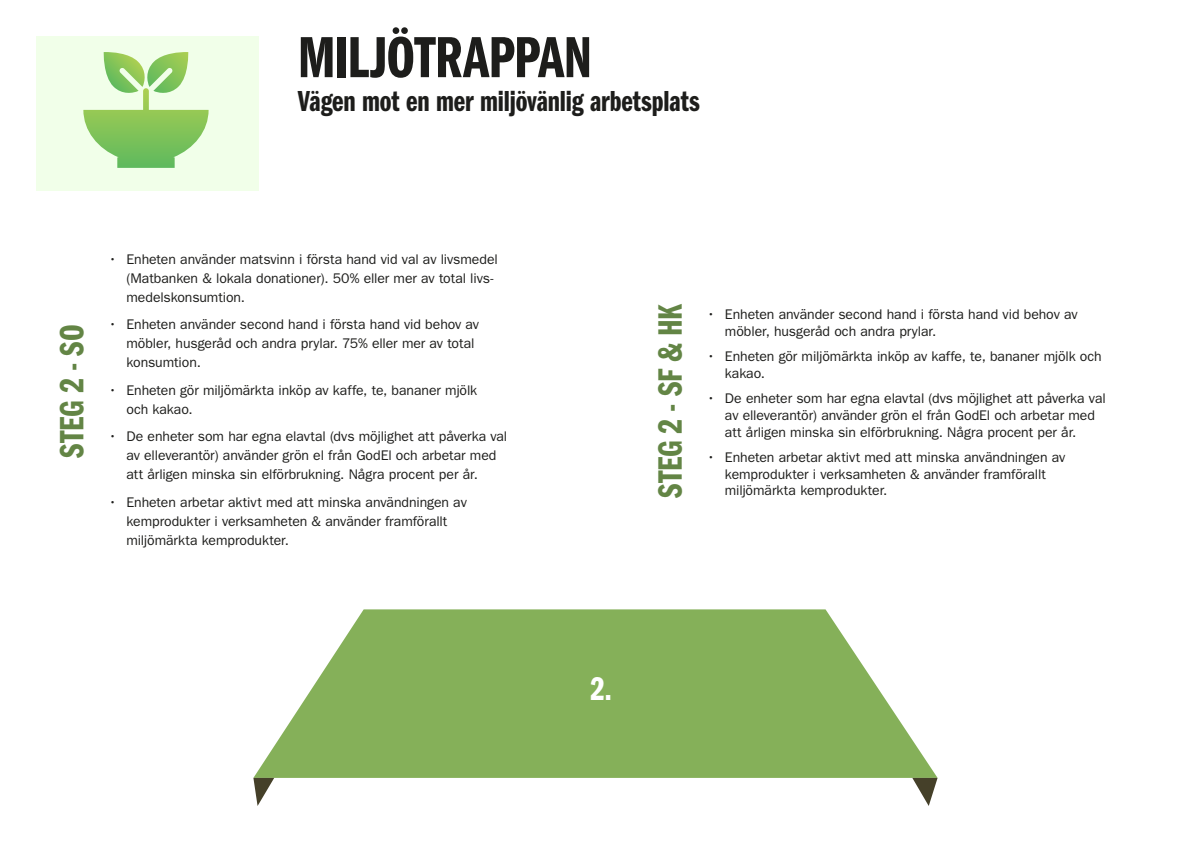
<style>
.page{position:relative;width:1191px;height:842px;background:#fff}
.page>*{position:absolute;margin:0;border:0;box-sizing:border-box;transform-origin:0 0}
.t1{font:60px "ITC Franklin Gothic Std Dm Cp";letter-spacing:-.015em;color:#1d1d1b}
.t2{font:35px "ITC Franklin Gothic Std Dm Cp";letter-spacing:-.005em;color:#638545}
.t3{font:34px "ITC Franklin Gothic Std Dm Cp";color:#fff}
.t4{font:30px "ITC Franklin Gothic Std Dm Cp";letter-spacing:-.005em;color:#1d1d1b}
.t5{font:14px/19px "ITC Franklin Gothic Std";letter-spacing:-.005em;color:#1d1d1b}
</style>
<div class="page">
<svg style="left:253px;top:609px;width:684px;height:169px;fill:#85b059"></svg>
<svg style="left:253px;top:778px;width:21px;height:28px"></svg>
<svg style="left:912px;top:778px;width:25px;height:28px"></svg>
<div style="left:36px;top:36px;width:222px;height:155px;background:#f1ffe9"></div>
<svg style="left:83px;top:52px;width:126px;height:116px"></svg>
<p class="t1" style="left:298px;top:24px;width:296px">MILJÖTRAPPAN</p>
<p class="t4" style="left:298px;top:85px;width:403px">Vägen mot en mer miljövänlig arbetsplats</p>
<p class="t2" style="left:53px;top:457px;width:134px;rotate:-90deg">STEG 2 - SO</p>
<p class="t5" style="left:126px;top:249px;width:373px;text-indent:-18px">• Enheten använder matsvinn i första hand vid val av livsmedel (Matbanken &amp; lokala donationer). 50% eller mer av total livs&shy;medelskonsumtion.</p>
<p class="t5" style="left:126px;top:315px;width:354px;text-indent:-18px">• Enheten använder second hand i första hand vid behov av möbler, husgeråd och andra prylar. 75% eller mer av total konsumtion.</p>
<p class="t5" style="left:126px;top:380px;width:352px;text-indent:-18px">• Enheten gör miljömärkta inköp av kaffe, te, bananer mjölk och kakao.</p>
<p class="t5" style="left:126px;top:427px;width:382px;text-indent:-18px">• De enheter som har egna elavtal (dvs möjlighet att påverka val av elleverantör) använder grön el från GodEl och arbetar med att årligen minska sin elförbrukning. Några procent per år.</p>
<p class="t5" style="left:126px;top:492px;width:342px;text-indent:-18px">• Enheten arbetar aktivt med att minska användningen av kemprodukter i verksamheten &amp; använder framförallt miljömärkta kemprodukter.</p>
<p class="t2" style="left:651px;top:498px;width:196px;rotate:-90deg">STEG 2 - SF &amp; HK</p>
<p class="t5" style="left:725px;top:306px;width:354px;line-height:16.8px;text-indent:-18px">• Enheten använder second hand i första hand vid behov av möbler, husgeråd och andra prylar.</p>
<p class="t5" style="left:725px;top:348px;width:378px;line-height:16.8px;text-indent:-18px">• Enheten gör miljömärkta inköp av kaffe, te, bananer mjölk och kakao.</p>
<p class="t5" style="left:725px;top:390px;width:382px;line-height:16.8px;text-indent:-18px">• De enheter som har egna elavtal (dvs möjlighet att påverka val av elleverantör) använder grön el från GodEl och arbetar med att årligen minska sin elförbrukning. Några procent per år.</p>
<p class="t5" style="left:707px;top:449px;width:360px;line-height:16.8px;text-align:center">• Enheten arbetar aktivt med att minska användningen av kemprodukter i verksamheten &amp; använder framförallt</p>
<p class="t5" style="left:725px;top:481px;width:164px">miljömärkta kemprodukter.</p>
<p class="t3" style="left:590px;top:670px;width:23px">2.</p>
<p class="t3" style="left:586px;top:684px;width:16px">1</p>
</div>
